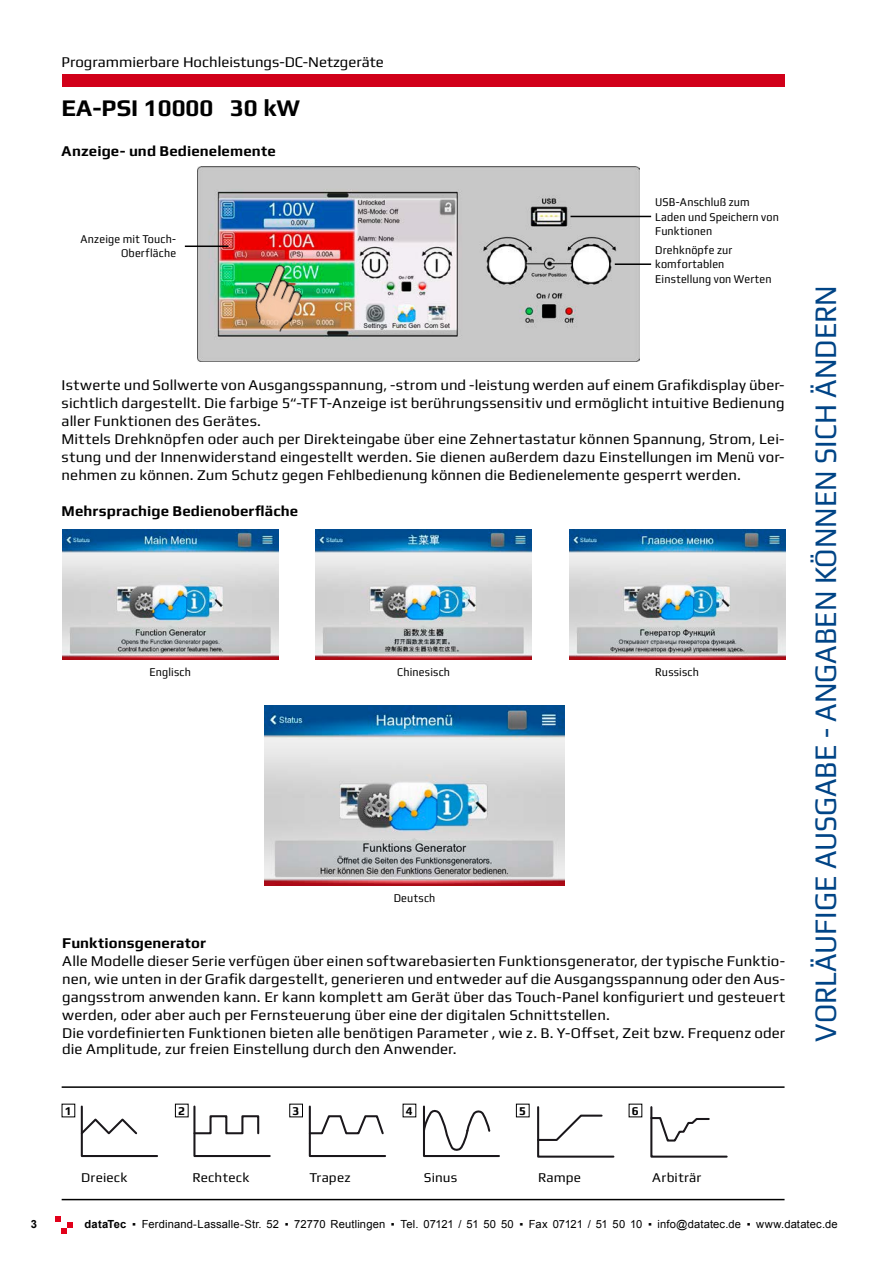
<style>
.page{position:relative;width:893px;height:1263px;background:#fff}
.page>*{position:absolute;margin:0;border:0;box-sizing:border-box;transform-origin:0 0}
.t1{font:31.5px "Play";color:#004486;scale:.9 1}
.t2{font:700 24px "Play";color:#000}
.t3{font:15px/18px "Play";letter-spacing:.005em;color:#000}
.t4{font:700 15px "Play";letter-spacing:.005em;color:#000}
.t5{font:13.5px "Play";letter-spacing:.015em;color:#000}
.t6{font:12px/14.4px "Play";letter-spacing:.015em;color:#000;scale:.9 1}
.t7{font:700 12px "Play";color:#000}
.t8{font:11.25px "Arial";letter-spacing:.01em;color:#000}
.t9{font:700 11.25px "Arial";color:#000}
.s1{font-weight:700}
</style>
<div class="page">
<svg style="left:55px;top:1216px;width:18px;height:18px"></svg>
<div style="left:62px;top:74px;width:722px;height:13px;background:#d10019"></div>
<hr style="left:62px;top:1086px;width:722px;height:2px;background:#000">
<hr style="left:62px;top:1199px;width:722px;height:1px;background:#000">
<div style="left:289px;top:1104px;width:14px;height:13px;border:1px solid #000"></div>
<div style="left:516px;top:1104px;width:13px;height:13px;border:1px solid #000"></div>
<div style="left:175px;top:1104px;width:14px;height:13px;border:1px solid #000"></div>
<svg style="left:81px;top:1105px;width:77px;height:53px"></svg>
<svg style="left:193px;top:1105px;width:78px;height:53px"></svg>
<svg style="left:308px;top:1105px;width:78px;height:53px"></svg>
<svg style="left:423px;top:1105px;width:77px;height:53px"></svg>
<svg style="left:537px;top:1106px;width:78px;height:52px"></svg>
<svg style="left:650px;top:1106px;width:78px;height:52px"></svg>
<img style="left:197px;top:167px;width:442px;height:195px">
<hr style="left:185px;top:245px;width:43px;height:2px;background:#000">
<hr style="left:570px;top:216px;width:81px;height:1px;background:#000">
<hr style="left:615px;top:263px;width:36px;height:2px;background:#000">
<img style="left:243px;top:259px;width:66px;height:75px">
<img style="left:316px;top:530px;width:216px;height:129px">
<img style="left:62px;top:530px;width:216px;height:129px">
<img style="left:569px;top:529px;width:216px;height:130px">
<img style="left:265px;top:705px;width:300px;height:180px">
<p class="t3" style="left:62px;top:53px;width:324px">Programmierbare Hochleistungs-DC-Netzgeräte</p>
<h2 class="t2" style="left:62px;top:93px;width:240px">EA-PSI 10000 30 kW</h2>
<p class="t4" style="left:62px;top:142px;width:216px">Anzeige- und Bedienelemente</p>
<p class="t6" style="left:655px;top:195px;width:139px">USB-Anschluß zum<br>Laden und Speichern von<br>Funktionen</p>
<p class="t6" style="left:80px;top:231px;width:108px;text-align:right">Anzeige mit Touch-<br>Oberfläche</p>
<p class="t6" style="left:655px;top:242px;width:131px">Drehknöpfe zur komfortablen<br>Einstellung von Werten</p>
<p class="t3" style="left:62px;top:376px;width:724px">Istwerte und Sollwerte von Ausgangsspannung, -strom und -leistung werden auf einem Grafikdisplay über&shy;sichtlich dargestellt. Die farbige 5“-TFT-Anzeige ist berührungssensitiv und ermöglicht intuitive Bedienung aller Funktionen des Gerätes.<br>Mittels Drehknöpfen oder auch per Direkteingabe über eine Zehnertastatur können Spannung, Strom, Lei&shy;stung und der Innenwiderstand eingestellt werden. Sie dienen außerdem dazu Einstellungen im Menü vor&shy;nehmen zu können. Zum Schutz gegen Fehlbedienung können die Bedienelemente gesperrt werden.</p>
<p class="t4" style="left:62px;top:502px;width:238px">Mehrsprachige Bedienoberfläche</p>
<p class="t6" style="left:149px;top:665px;width:48px">Englisch</p>
<p class="t6" style="left:397px;top:665px;width:60px">Chinesisch</p>
<p class="t6" style="left:655px;top:665px;width:50px">Russisch</p>
<p class="t6" style="left:394px;top:890px;width:48px">Deutsch</p>
<p class="t4" style="left:62px;top:934px;width:145px">Funktionsgenerator</p>
<p class="t3" style="left:62px;top:952px;width:724px">Alle Modelle dieser Serie verfügen über einen softwarebasierten Funktionsgenerator, der typische Funktio&shy;nen, wie unten in der Grafik dargestellt, generieren und entweder auf die Ausgangsspannung oder den Aus&shy;gangsstrom anwenden kann. Er kann komplett am Gerät über das Touch-Panel konfiguriert und gesteuert werden, oder aber auch per Fernsteuerung über eine der digitalen Schnittstellen.<br>Die vordefinierten Funktionen bieten alle benötigen Parameter , wie z. B. Y-Offset, Zeit bzw. Frequenz oder</p>
<p class="t3" style="left:62px;top:1040px;width:396px">die Amplitude, zur freien Einstellung durch den Anwender.</p>
<p class="t7" style="left:65px;top:1103px;width:8px">1</p>
<p class="t7" style="left:178px;top:1103px;width:8px">2</p>
<p class="t7" style="left:293px;top:1103px;width:8px">3</p>
<p class="t7" style="left:406px;top:1103px;width:8px">4</p>
<p class="t7" style="left:519px;top:1103px;width:8px">5</p>
<p class="t7" style="left:632px;top:1103px;width:8px">6</p>
<p class="t5" style="left:81px;top:1169px;width:48px">Dreieck</p>
<p class="t5" style="left:192px;top:1169px;width:59px">Rechteck</p>
<p class="t5" style="left:310px;top:1169px;width:42px">Trapez</p>
<p class="t5" style="left:424px;top:1169px;width:35px">Sinus</p>
<p class="t5" style="left:538px;top:1169px;width:45px">Rampe</p>
<p class="t5" style="left:652px;top:1169px;width:50px">Arbiträr</p>
<h1 class="t1" style="left:806px;top:1041px;width:842px;rotate:-90deg">VORLÄUFIGE AUSGABE - ANGABEN KÖNNEN SICH ÄNDERN</h1>
<p class="t9" style="left:31px;top:1216px;width:8px">3</p>
<p class="t8" style="left:84px;top:1216px;width:755px"><span class="s1">dataTec</span> ▪ Ferdinand-Lassalle-Str. 52 ▪ 72770 Reutlingen ▪ Tel. 07121 / 51 50 50 ▪ Fax 07121 / 51 50 10 ▪ info@datatec.de ▪ www.datatec.de</p>
</div>
